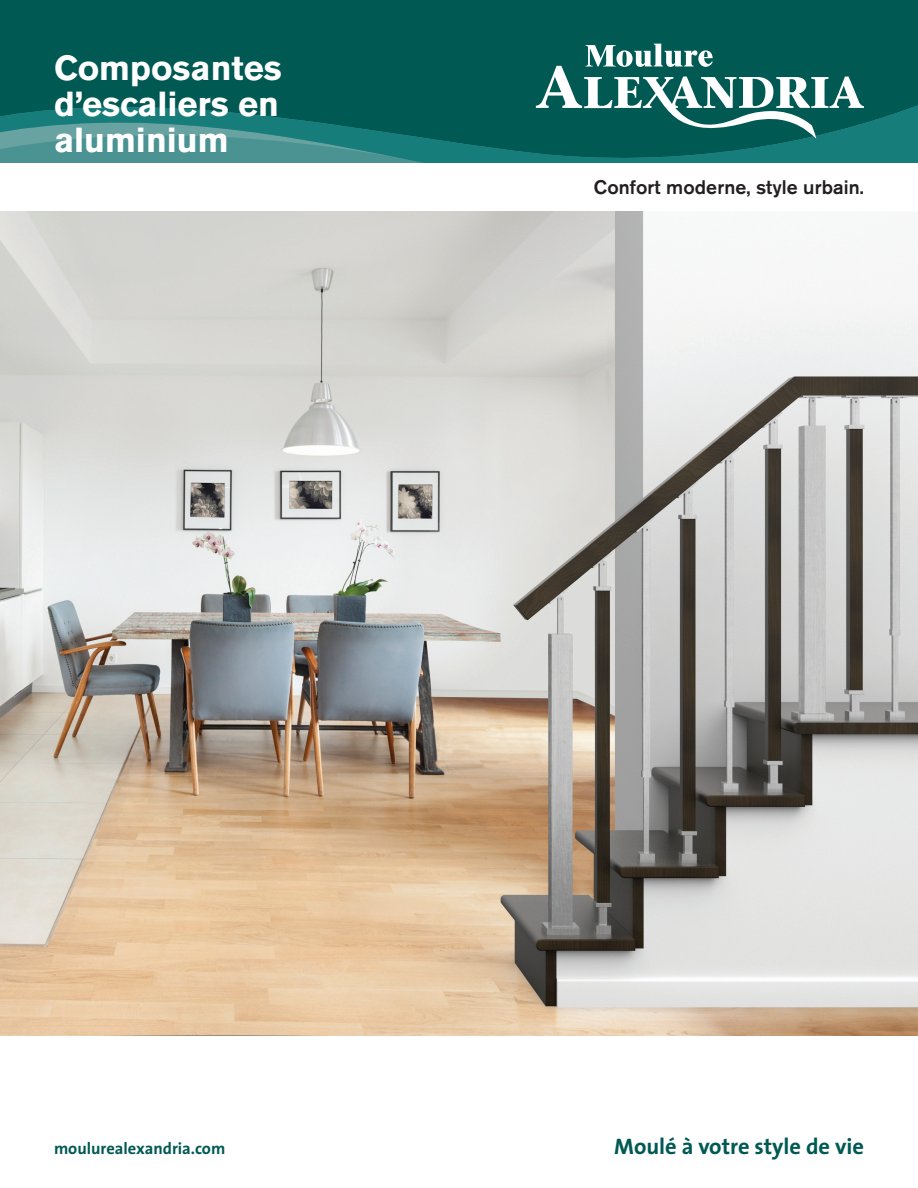
<style>
.page{position:relative;width:918px;height:1188px;background:#fff}
.page>*{position:absolute;margin:0;border:0;box-sizing:border-box;transform-origin:0 0}
.t1{font:700 34.5px/36px "Akzidenz Grotesk BE";color:#fff;text-align:justify}
.t2{font:700 22.5px "The Sans";color:#005953}
.t3{font:500 19.5px "Akzidenz Grotesk BE";letter-spacing:.005em;color:#231f20}
.t4{font:700 16.5px "The Sans";color:#005953}
</style>
<div class="page">
<svg style="left:0;top:0;width:918px;height:163px;background:#0b645f"></svg>
<img style="left:0;top:212px;width:918px;height:823px">
<svg style="left:536px;top:44px;width:328px;height:95px"></svg>
<p class="t1" style="left:54px;top:50px;width:229px">Composantes d’escaliers en aluminium</p>
<p class="t3" style="left:594px;top:176px;width:272px">Confort moderne, style urbain.</p>
<p class="t4" style="left:54px;top:1135px;width:173px">moulurealexandria.com</p>
<p class="t2" style="left:614px;top:1128px;width:251px">Moulé à votre style de vie</p>
</div>
